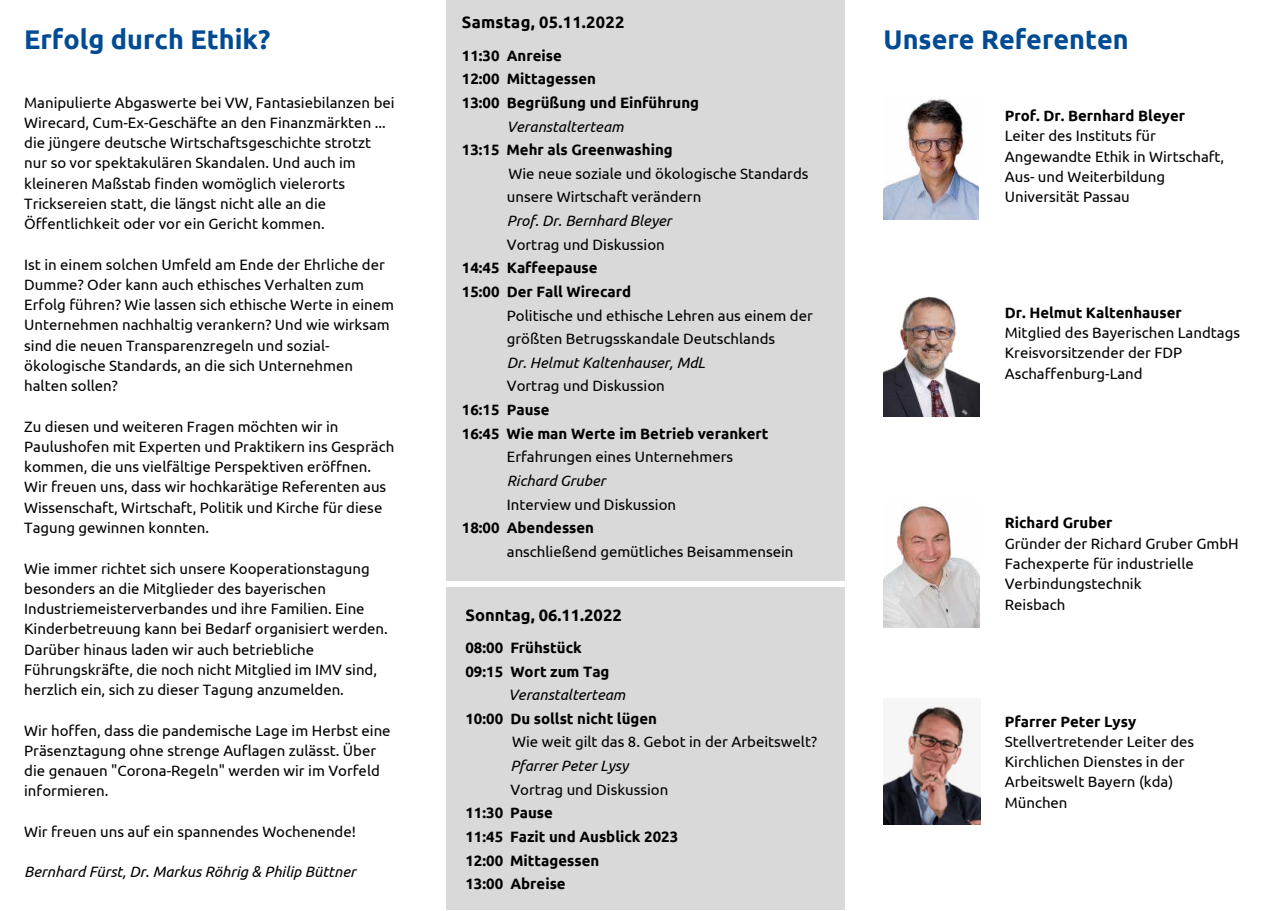
<style>
.page{position:relative;width:1280px;height:911px;background:#fff}
.page>*{position:absolute;margin:0;border:0;box-sizing:border-box;transform-origin:0 0}
.t1{font:700 27px "Ubuntu";color:#004b93}
.t2{font:700 16.5px "Ubuntu";letter-spacing:.005em;color:#000}
.t3{font:15px/20.2px "Ubuntu";color:#000}
.t4{font:700 15px/23.5px "Ubuntu";color:#000}
.t5{font:italic 15px "Ubuntu";color:#000}
</style>
<div class="page">
<div style="left:446px;top:587px;width:398px;height:322px;background:#d9d9d9"></div>
<div style="left:446px;top:0;width:398px;height:580px;background:#d9d9d9"></div>
<img style="left:883px;top:705px;width:97px;height:118px">
<img style="left:883px;top:296px;width:96px;height:120px">
<img style="left:883px;top:99px;width:95px;height:120px">
<img style="left:883px;top:506px;width:96px;height:121px">
<h1 class="t1" style="left:24px;top:23px;width:248px">Erfolg durch Ethik?</h1>
<p class="t3" style="left:24px;top:92px;width:372px">Manipulierte Abgaswerte bei VW, Fantasiebilanzen bei Wirecard, Cum-Ex-Geschäfte an den Finanzmärkten ... die jüngere deutsche Wirtschaftsgeschichte strotzt nur so vor spektakulären Skandalen. Und auch im kleineren Maßstab finden womöglich vielerorts Tricksereien statt, die längst nicht alle an die Öffentlichkeit oder vor ein Gericht kommen.</p>
<p class="t3" style="left:24px;top:253px;width:371px">Ist in einem solchen Umfeld am Ende der Ehrliche der Dumme? Oder kann auch ethisches Verhalten zum Erfolg führen? Wie lassen sich ethische Werte in einem Unternehmen nachhaltig verankern? Und wie wirksam sind die neuen Transparenzregeln und sozial&shy;ökologische Standards, an die sich Unternehmen halten sollen?</p>
<p class="t3" style="left:24px;top:415px;width:371px">Zu diesen und weiteren Fragen möchten wir in Paulushofen mit Experten und Praktikern ins Gespräch kommen, die uns vielfältige Perspektiven eröffnen.<br>Wir freuen uns, dass wir hochkarätige Referenten aus Wissenschaft, Wirtschaft, Politik und Kirche für diese Tagung gewinnen konnten.</p>
<p class="t3" style="left:24px;top:557px;width:365px">Wie immer richtet sich unsere Kooperationstagung besonders an die Mitglieder des bayerischen Industriemeisterverbandes und ihre Familien. Eine Kinderbetreuung kann bei Bedarf organisiert werden.<br>Darüber hinaus laden wir auch betriebliche Führungskräfte, die noch nicht Mitglied im IMV sind, herzlich ein, sich zu dieser Tagung anzumelden.</p>
<p class="t3" style="left:24px;top:719px;width:368px">Wir hoffen, dass die pandemische Lage im Herbst eine Präsenztagung ohne strenge Auflagen zulässt. Über die genauen "Corona-Regeln" werden wir im Vorfeld informieren.</p>
<p class="t3" style="left:24px;top:820px;width:333px">Wir freuen uns auf ein spannendes Wochenende!</p>
<p class="t5" style="left:24px;top:862px;width:333px">Bernhard Fürst, Dr. Markus Röhrig &amp; Philip Büttner</p>
<p class="t2" style="left:462px;top:12px;width:164px">Samstag, 05.11.2022</p>
<p class="t4" style="left:462px;top:43px;width:239px">11:30 Anreise<br>12:00 Mittagessen<br>13:00 Begrüßung und Einführung</p>
<p class="t5" style="left:507px;top:117px;width:118px">Veranstalterteam</p>
<p class="t4" style="left:462px;top:138px;width:212px">13:15 Mehr als Greenwashing</p>
<p class="t3" style="left:507px;top:161px;width:303px;line-height:23.5px">Wie neue soziale und ökologische Standards unsere Wirtschaft verändern</p>
<p class="t5" style="left:507px;top:211px;width:166px">Prof. Dr. Bernhard Bleyer</p>
<p class="t3" style="left:507px;top:234px;width:159px">Vortrag und Diskussion</p>
<p class="t4" style="left:462px;top:256px;width:171px">14:45 Kaffeepause<br>15:00 Der Fall Wirecard</p>
<p class="t3" style="left:507px;top:303px;width:307px;line-height:23.5px">Politische und ethische Lehren aus einem der größten Betrugsskandale Deutschlands</p>
<p class="t5" style="left:507px;top:353px;width:200px">Dr. Helmut Kaltenhauser, MdL</p>
<p class="t3" style="left:507px;top:375px;width:159px">Vortrag und Diskussion</p>
<p class="t4" style="left:462px;top:397px;width:308px">16:15 Pause<br>16:45 Wie man Werte im Betrieb verankert</p>
<p class="t3" style="left:507px;top:446px;width:228px">Erfahrungen eines Unternehmers</p>
<p class="t5" style="left:507px;top:471px;width:100px">Richard Gruber</p>
<p class="t3" style="left:507px;top:493px;width:171px">Interview und Diskussion</p>
<p class="t4" style="left:462px;top:515px;width:134px">18:00 Abendessen</p>
<p class="t3" style="left:507px;top:540px;width:288px">anschließend gemütliches Beisammensein</p>
<p class="t2" style="left:465px;top:605px;width:158px">Sonntag, 06.11.2022</p>
<p class="t4" style="left:465px;top:635px;width:146px">08:00 Frühstück<br>09:15 Wort zum Tag</p>
<p class="t5" style="left:508px;top:685px;width:118px">Veranstalterteam</p>
<p class="t4" style="left:465px;top:706px;width:193px">10:00 Du sollst nicht lügen</p>
<p class="t3" style="left:512px;top:731px;width:306px">Wie weit gilt das 8. Gebot in der Arbeitswelt?</p>
<p class="t5" style="left:510px;top:756px;width:119px">Pfarrer Peter Lysy</p>
<p class="t3" style="left:510px;top:778px;width:159px">Vortrag und Diskussion</p>
<p class="t4" style="left:465px;top:800px;width:214px">11:30 Pause<br>11:45 Fazit und Ausblick 2023<br>12:00 Mittagessen<br>13:00 Abreise</p>
<h1 class="t1" style="left:883px;top:23px;width:247px">Unsere Referenten</h1>
<p class="t4" style="left:1004px;top:104px;width:182px">Prof. Dr. Bernhard Bleyer</p>
<p class="t3" style="left:1004px;top:125px;width:221px">Leiter des Instituts für<br>Angewandte Ethik in Wirtschaft,<br>Aus- und Weiterbildung<br>Universität Passau</p>
<p class="t4" style="left:1004px;top:300px;width:178px">Dr. Helmut Kaltenhauser</p>
<p class="t3" style="left:1004px;top:322px;width:237px">Mitglied des Bayerischen Landtags<br>Kreisvorsitzender der FDP<br>Aschaffenburg-Land</p>
<p class="t4" style="left:1004px;top:511px;width:109px">Richard Gruber</p>
<p class="t3" style="left:1004px;top:532px;width:235px">Gründer der Richard Gruber GmbH<br>Fachexperte für industrielle<br>Verbindungstechnik<br>Reisbach</p>
<p class="t4" style="left:1004px;top:709px;width:133px">Pfarrer Peter Lysy</p>
<p class="t3" style="left:1004px;top:730px;width:191px">Stellvertretender Leiter des<br>Kirchlichen Dienstes in der<br>Arbeitswelt Bayern (kda)<br>München</p>
</div>
